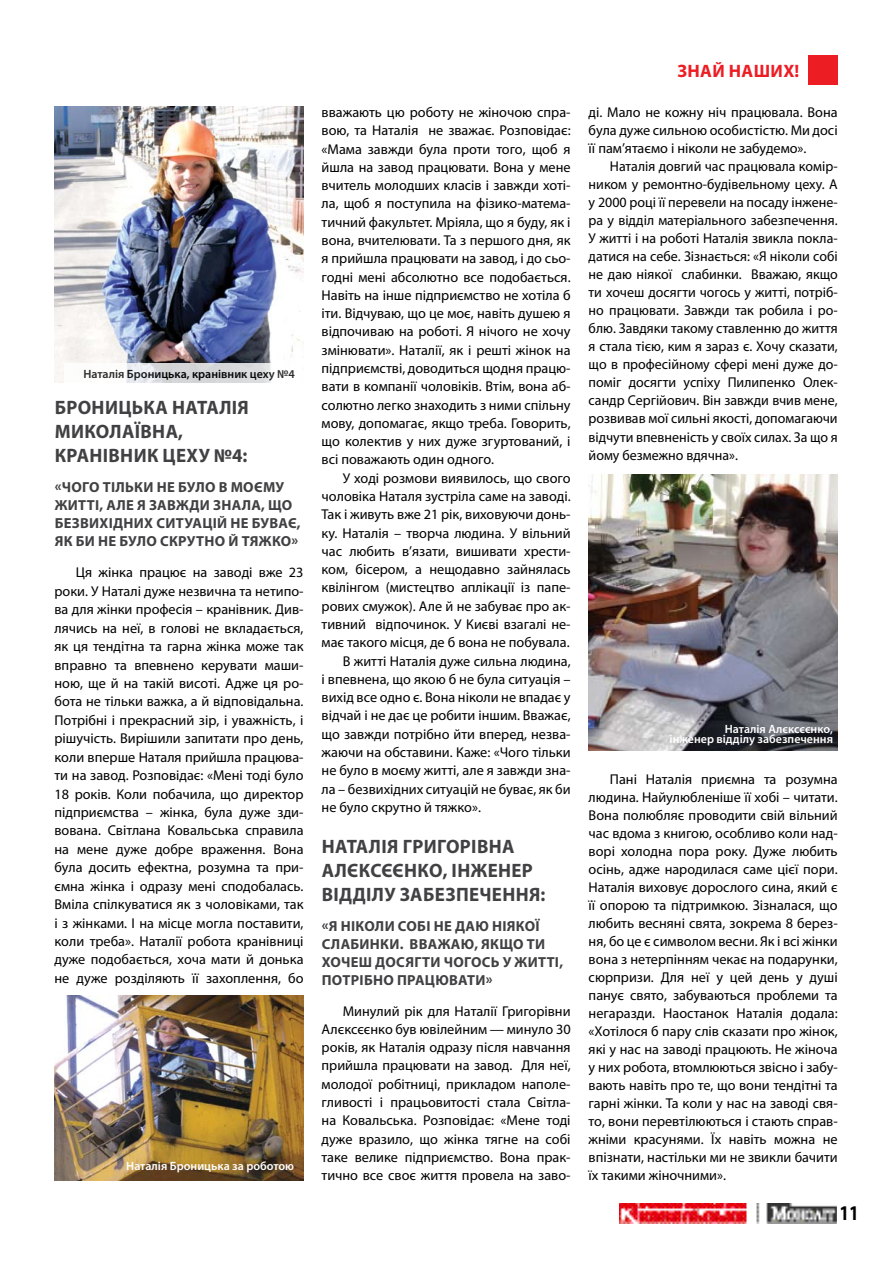
<style>
.page{position:relative;width:893px;height:1263px;background:#fff}
.page>*{position:absolute;margin:0;border:0;box-sizing:border-box;transform-origin:0 0}
.t1{font:700 21px "Myriad Pro";color:#000;scale:.84 1}
.t2{font:700 19.5px/23.7px "Myriad Pro";letter-spacing:.02em;color:#414042}
.t3{font:700 18px "Myriad Pro";letter-spacing:.02em;color:#ed1d24}
.t4{font:700 14.55px/17.9px "Myriad Pro";letter-spacing:.02em;color:#414042}
.t5{font:14.25px/18px "Myriad Pro";color:#000;text-align:justify}
.t6{font:600 12px/10.5px "Myriad Pro";color:#fff;text-align:right}
.t7{font:600 12px "Myriad Pro";color:#000}
</style>
<div class="page">
<div style="left:808px;top:55px;width:30px;height:30px;background:#ed1d24"></div>
<img style="left:619px;top:1204px;width:218px;height:19px">
<img style="left:55px;top:996px;width:249px;height:184px">
<img style="left:55px;top:106px;width:249px;height:277px">
<svg style="left:64px;top:363px;width:240px;height:20px"></svg>
<img style="left:589px;top:474px;width:249px;height:277px">
<p class="t7" style="left:83px;top:366px;width:213px">Наталія Броницька, кранівник цеху №4</p>
<h2 class="t2" style="left:55px;top:395px;width:196px">Броницька Наталія<br>Миколаївна, кранівник цеху №4:</h2>
<p class="t4" style="left:55px;top:478px;width:247px">«Чого тільки не було в моєму житті, але я завжди знала, що безвихідних ситуацій не буває, як би не було скрутно й тяжко»</p>
<p class="t5" style="left:55px;top:563px;width:251px;line-height:18.5px;text-indent:21px">Ця жінка працює на заводі вже 23 роки. У Наталі дуже незвична та нетипо&shy;ва для жінки професія – кранівник. Див&shy;лячись на неї, в голові не вкладається, як ця тендітна та гарна жінка може так вправно та впевнено керувати маши&shy;ною, ще й на такій висоті. Адже ця ро&shy;бота не тільки важка, а й відповідальна.<br>Потрібні і прекрасний зір, і уважність, і рішучість. Вирішили запитати про день, коли вперше Наталя прийшла працюва&shy;ти на завод. Розповідає: «Мені тоді було 18 років. Коли побачила, що директор підприємства – жінка, була дуже зди&shy;вована. Світлана Ковальська справила на мене дуже добре враження. Вона була досить ефектна, розумна та при&shy;ємна жінка і одразу мені сподобалась.<br>Вміла спілкуватися як з чоловіками, так і з жінками. І на місце могла поставити, коли треба». Наталії робота кранівниці дуже подобається, хоча мати й донька не дуже розділяють її захоплення, бо</p>
<p class="t6" style="left:126px;top:1160px;width:169px">Наталія Броницька за роботою</p>
<p class="t5" style="left:322px;top:103px;width:251px">вважають цю роботу не жіночою спра&shy;вою, та Наталія не зважає. Розповідає: «Мама завжди була проти того, щоб я йшла на завод працювати. Вона у мене вчитель молодших класів і завжди хоті&shy;ла, щоб я поступила на фізико-матема&shy;тичний факультет. Мріяла, що я буду, як і вона, вчителювати. Та з першого дня, як я прийшла працювати на завод, і до сьо&shy;годні мені абсолютно все подобається.<br>Навіть на інше підприємство не хотіла б іти. Відчуваю, що це моє, навіть душею я відпочиваю на роботі. Я нічого не хочу змінювати». Наталії, як і решті жінок на підприємстві, доводиться щодня працю&shy;вати в компанії чоловіків. Втім, вона аб&shy;солютно легко знаходить з ними спільну мову, допомагає, якщо треба. Говорить, що колектив у них дуже згуртований, і всі поважають один одного.</p>
<p class="t5" style="left:343px;top:469px;width:229px">У ході розмови виявилось, що свого</p>
<p class="t5" style="left:322px;top:487px;width:251px">чоловіка Наталя зустріла саме на заводі.</p>
<p class="t5" style="left:322px;top:505px;width:251px">Так і живуть вже 21 рік, виховуючи донь-</p>
<p class="t5" style="left:322px;top:524px;width:251px">ку. Наталія – творча людина. У вільний</p>
<p class="t5" style="left:322px;top:542px;width:251px">час любить в’язати, вишивати хрести-</p>
<p class="t5" style="left:322px;top:560px;width:251px">ком, бісером, а нещодавно зайнялась</p>
<p class="t5" style="left:322px;top:578px;width:251px">квілінгом (мистецтво аплікації із папе-</p>
<p class="t5" style="left:322px;top:597px;width:251px">рових смужок). Але й не забуває про ак-</p>
<p class="t5" style="left:322px;top:615px;width:251px">тивний відпочинок. У Києві взагалі не-</p>
<p class="t5" style="left:322px;top:633px;width:250px">має такого місця, де б вона не побувала.</p>
<p class="t5" style="left:343px;top:652px;width:229px">В житті Наталія дуже сильна людина,</p>
<p class="t5" style="left:322px;top:670px;width:251px">і впевнена, що якою б не була ситуація –</p>
<p class="t5" style="left:322px;top:688px;width:251px">вихід все одно є. Вона ніколи не впадає у</p>
<p class="t5" style="left:322px;top:706px;width:251px">відчай і не дає це робити іншим. Вважає,</p>
<p class="t5" style="left:322px;top:725px;width:251px">що завжди потрібно йти вперед, незва-</p>
<p class="t5" style="left:322px;top:743px;width:251px">жаючи на обставини. Каже: «Чого тільки</p>
<p class="t5" style="left:322px;top:761px;width:251px">не було в моєму житті, але я завжди зна-</p>
<p class="t5" style="left:322px;top:779px;width:251px">ла – безвихідних ситуацій не буває, як би</p>
<p class="t5" style="left:322px;top:798px;width:161px">не було скрутно й тяжко».</p>
<h2 class="t2" style="left:322px;top:834px;width:225px">Наталія Григорівна<br>Алєксєєнко, інженер відділу забезпечення:</h2>
<p class="t4" style="left:322px;top:917px;width:243px">«Я ніколи собі не даю ніякої слабинки. Вважаю, якщо ти хочеш досягти чогось у житті, потрібно працювати»</p>
<p class="t5" style="left:322px;top:1001px;width:251px;text-indent:21px">Минулий рік для Наталії Григорівни Алєксєєнко був ювілейним — минуло 30 років, як Наталія одразу після навчання прийшла працювати на завод. Для неї, молодої робітниці, прикладом наполе&shy;гливості і працьовитості стала Світла&shy;на Ковальська. Розповідає: «Мене тоді дуже вразило, що жінка тягне на собі таке велике підприємство. Вона прак&shy;тично все своє життя провела на заво-</p>
<p class="t3" style="left:677px;top:59px;width:124px">Знай наших!</p>
<p class="t5" style="left:589px;top:103px;width:251px">ді. Мало не кожну ніч працювала. Вона була дуже сильною особистістю. Ми досі її пам’ятаємо і ніколи не забудемо».</p>
<p class="t5" style="left:589px;top:157px;width:251px;text-indent:21px">Наталія довгий час працювала комір&shy;ником у ремонтно-будівельному цеху. А у 2000 році її перевели на посаду інжене&shy;ра у відділ матеріального забезпечення.<br>У житті і на роботі Наталія звикла покла&shy;датися на себе. Зізнається: «Я ніколи собі не даю ніякої слабинки. Вважаю, якщо ти хочеш досягти чогось у житті, потріб&shy;но працювати. Завжди так робила і ро&shy;блю. Завдяки такому ставленню до життя я стала тією, ким я зараз є. Хочу сказати, що в професійному сфері мені дуже до&shy;поміг досягти успіху Пилипенко Олек&shy;сандр Сергійович. Він завжди вчив мене, розвивав мої сильні якості, допомагаючи відчути впевненість у своїх силах. За що я йому безмежно вдячна».</p>
<p class="t6" style="left:670px;top:723px;width:165px">Наталія Алєксєєнко,<br>інженер відділу забезпечення</p>
<p class="t5" style="left:589px;top:769px;width:251px;text-indent:21px">Пані Наталія приємна та розумна людина. Найулюбленіше її хобі – читати.<br>Вона полюбляє проводити свій вільний час вдома з книгою, особливо коли над&shy;ворі холодна пора року. Дуже любить осінь, адже народилася саме цієї пори.<br>Наталія виховує дорослого сина, який є її опорою та підтримкою. Зізналася, що любить весняні свята, зокрема 8 берез&shy;ня, бо це є символом весни. Як і всі жінки вона з нетерпінням чекає на подарунки, сюрпризи. Для неї у цей день у душі панує свято, забуваються проблеми та негаразди. Наостанок Наталія додала: «Хотілося б пару слів сказати про жінок, які у нас на заводі працюють. Не жіноча у них робота, втомлюються звісно і забу&shy;вають навіть про те, що вони тендітні та гарні жінки. Та коли у нас на заводі свя&shy;то, вони перевтілюються і стають справ&shy;жніми красунями. Їх навіть можна не впізнати, настільки ми не звикли бачити їх такими жіночними».</p>
<h1 class="t1" style="left:839px;top:1200px;width:25px">11</h1>
</div>
